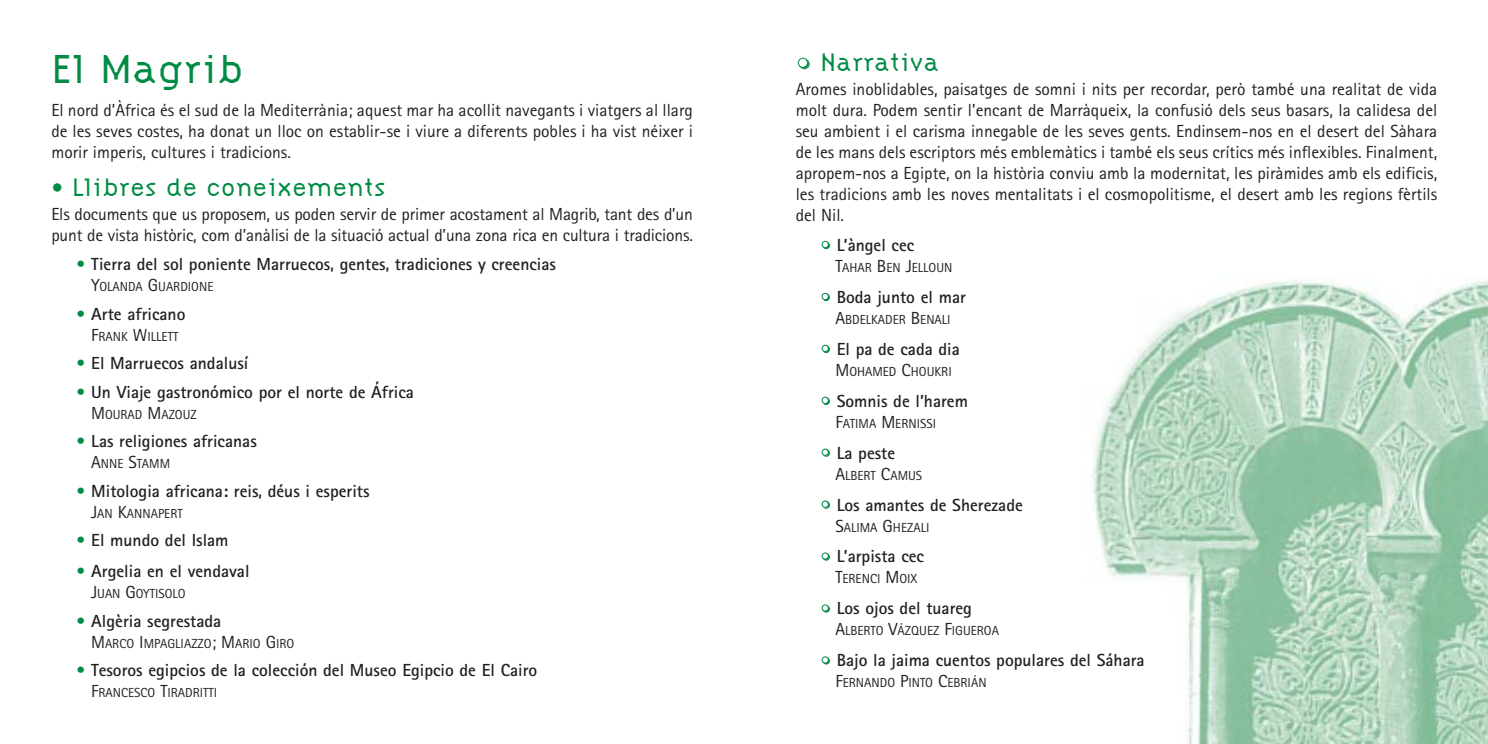
<style>
.page{position:relative;width:1488px;height:744px;background:#fff}
.page>*{position:absolute;margin:0;border:0;box-sizing:border-box;transform-origin:0 0}
.t1{font:300 42px "Citizen";color:#008c44}
.t2{font:300 26.25px "Citizen";color:#008c44}
.t3{font:17.5px/21px "Rotis Sans Serif";letter-spacing:-.01em;color:#231f20;text-align:justify}
.t4{font:700 17.5px "Rotis Sans Serif";color:#231f20}
.t5{font:13.12px "Rotis Sans Serif";color:#231f20}
.s1{color:#008c44}
.s2{font-size:17.5px}
.s3{font-weight:700;color:#fff}
.s4{color:#fff}
</style>
<div class="page">
<img style="left:1092px;top:275px;width:396px;height:469px">
<h1 class="t1" style="left:51px;top:53px;width:194px">El Magrib</h1>
<p class="t3" style="left:51px;top:102px;width:643px">El nord d’Àfrica és el sud de la Mediterrània; aquest mar ha acollit navegants i viatgers al llarg de les seves costes, ha donat un lloc on establir-se i viure a diferents pobles i ha vist néixer i morir imperis, cultures i tradicions.</p>
<h2 class="t2" style="left:51px;top:177px;width:336px">• Llibres de coneixements</h2>
<p class="t3" style="left:51px;top:205px;width:643px">Els documents que us proposem, us poden servir de primer acostament al Magrib, tant des d’un punt de vista històric, com d’anàlisi de la situació actual d’una zona rica en cultura i tradicions.</p>
<p class="t4" style="left:76px;top:258px;width:481px"><span class="s1">•</span> Tierra del sol poniente Marruecos, gentes, tradiciones y creencias</p>
<p class="t5" style="left:91px;top:282px;width:124px"><span class="s2">Y</span>OLANDA <span class="s2">G</span>UARDIONE</p>
<p class="t4" style="left:76px;top:308px;width:111px"><span class="s1">•</span> Arte africano</p>
<p class="t5" style="left:91px;top:332px;width:89px"><span class="s2">F</span>RANK <span class="s2">W</span>ILLETT</p>
<p class="t4" style="left:76px;top:357px;width:174px"><span class="s1">•</span> El Marruecos andalusí</p>
<p class="t4" style="left:76px;top:386px;width:339px"><span class="s1">•</span> Un Viaje gastronómico por el norte de África</p>
<p class="t5" style="left:91px;top:410px;width:107px"><span class="s2">M</span>OURAD <span class="s2">M</span>AZOUZ</p>
<p class="t4" style="left:76px;top:435px;width:182px"><span class="s1">•</span> Las religiones africanas</p>
<p class="t5" style="left:91px;top:459px;width:81px"><span class="s2">A</span>NNE <span class="s2">S</span>TAMM</p>
<p class="t4" style="left:76px;top:484px;width:295px"><span class="s1">•</span> Mitologia africana: reis, déus i esperits</p>
<p class="t5" style="left:91px;top:508px;width:93px"><span class="s2">J</span>AN <span class="s2">K</span>ANNAPERT</p>
<p class="t4" style="left:76px;top:534px;width:154px"><span class="s1">•</span> El mundo del Islam</p>
<p class="t4" style="left:76px;top:565px;width:175px"><span class="s1">•</span> Argelia en el vendaval</p>
<p class="t5" style="left:91px;top:589px;width:96px"><span class="s2">J</span>UAN <span class="s2">G</span>OYTISOLO</p>
<p class="t4" style="left:76px;top:614px;width:147px"><span class="s1">•</span> Algèria segrestada</p>
<p class="t5" style="left:91px;top:638px;width:205px"><span class="s2">M</span>ARCO <span class="s2">I</span>MPAGLIAZZO<span class="s2">; M</span>ARIO <span class="s2">G</span>IRO</p>
<p class="t4" style="left:76px;top:664px;width:463px"><span class="s1">•</span> Tesoros egipcios de la colección del Museo Egipcio de El Cairo</p>
<p class="t5" style="left:91px;top:688px;width:128px"><span class="s2">F</span>RANCESCO <span class="s2">T</span>IRADRITTI</p>
<h2 class="t2" style="left:795px;top:52px;width:145px"><span class="s3">•</span> Narrativa</h2>
<p class="t3" style="left:795px;top:80px;width:643px">Aromes inoblidables, paisatges de somni i nits per recordar, però també una realitat de vida molt dura. Podem sentir l’encant de Marràqueix, la confusió dels seus basars, la calidesa del seu ambient i el carisma innegable de les seves gents. Endinsem-nos en el desert del Sàhara de les mans dels escriptors més emblemàtics i també els seus crítics més inflexibles. Finalment, apropem-nos a Egipte, on la història conviu amb la modernitat, les piràmides amb els edificis, les tradicions amb les noves mentalitats i el cosmopolitisme, el desert amb les regions fèrtils del Nil.</p>
<p class="t4" style="left:820px;top:239px;width:95px"><span class="s4">•</span> L’àngel cec</p>
<p class="t5" style="left:835px;top:263px;width:118px"><span class="s2">T</span>AHAR <span class="s2">B</span>EN <span class="s2">J</span>ELLOUN</p>
<p class="t4" style="left:820px;top:291px;width:147px"><span class="s4">•</span> Boda junto el mar</p>
<p class="t5" style="left:835px;top:315px;width:117px"><span class="s2">A</span>BDELKADER <span class="s2">B</span>ENALI</p>
<p class="t4" style="left:820px;top:343px;width:141px"><span class="s4">•</span> El pa de cada dia</p>
<p class="t5" style="left:835px;top:367px;width:118px"><span class="s2">M</span>OHAMED <span class="s2">C</span>HOUKRI</p>
<p class="t4" style="left:820px;top:394px;width:149px"><span class="s4">•</span> Somnis de l’harem</p>
<p class="t5" style="left:835px;top:418px;width:102px"><span class="s2">F</span>ATIMA <span class="s2">M</span>ERNISSI</p>
<p class="t4" style="left:820px;top:446px;width:76px"><span class="s4">•</span> La peste</p>
<p class="t5" style="left:835px;top:470px;width:88px"><span class="s2">A</span>LBERT <span class="s2">C</span>AMUS</p>
<p class="t4" style="left:820px;top:498px;width:204px"><span class="s4">•</span> Los amantes de Sherezade</p>
<p class="t5" style="left:835px;top:522px;width:95px"><span class="s2">S</span>ALIMA <span class="s2">G</span>HEZALI</p>
<p class="t4" style="left:820px;top:550px;width:105px"><span class="s4">•</span> L’arpista cec</p>
<p class="t5" style="left:835px;top:574px;width:83px"><span class="s2">T</span>ERENCI <span class="s2">M</span>OIX</p>
<p class="t4" style="left:820px;top:602px;width:153px"><span class="s4">•</span> Los ojos del tuareg</p>
<p class="t5" style="left:835px;top:626px;width:165px"><span class="s2">A</span>LBERTO <span class="s2">V</span>ÁZQUEZ <span class="s2">F</span>IGUEROA</p>
<p class="t4" style="left:820px;top:654px;width:326px"><span class="s4">•</span> Bajo la jaima cuentos populares del Sáhara</p>
<p class="t5" style="left:835px;top:678px;width:153px"><span class="s2">F</span>ERNANDO <span class="s2">P</span>INTO <span class="s2">C</span>EBRIÁN</p>
</div>
